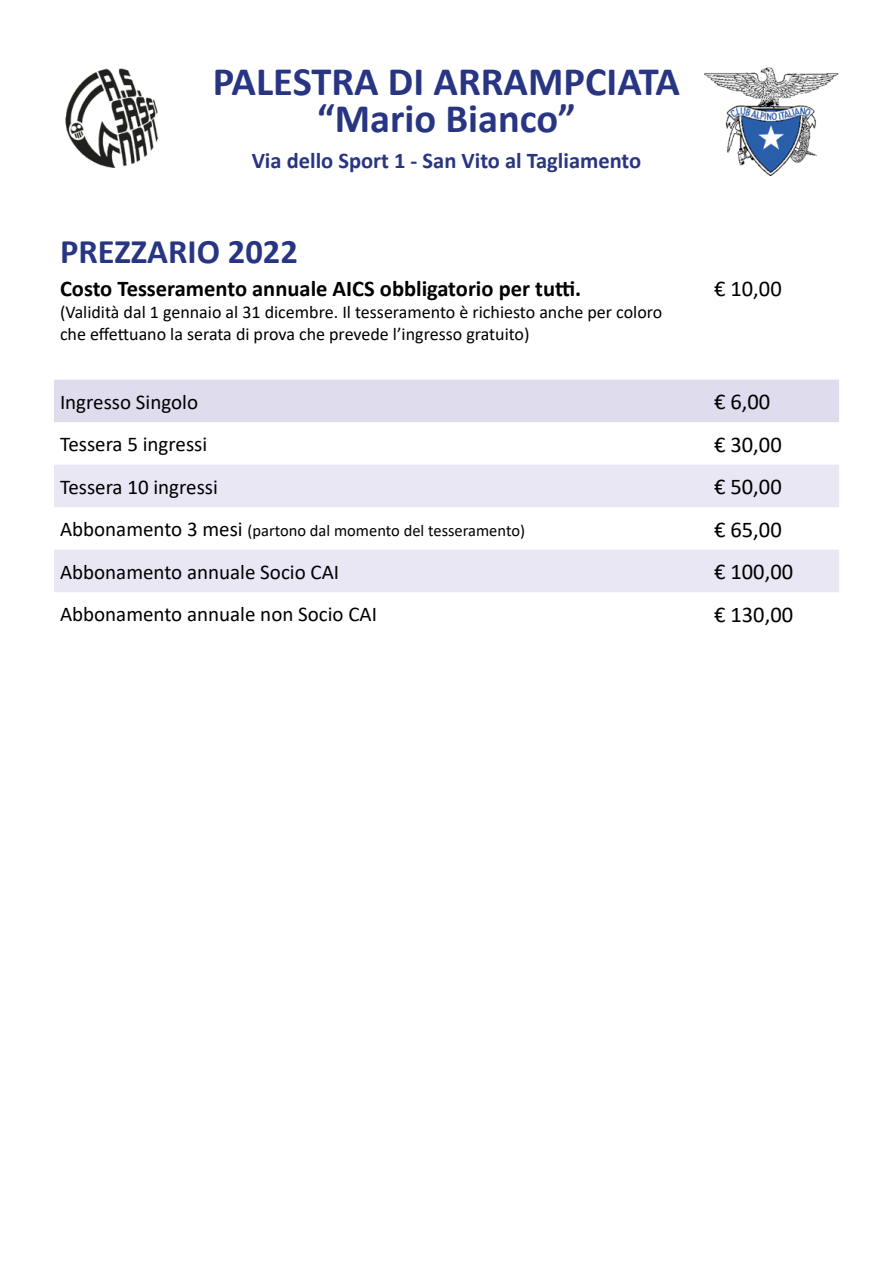
<style>
.page{position:relative;width:893px;height:1263px;background:#fff}
.page>*{position:absolute;margin:0;border:0;box-sizing:border-box;transform-origin:0 0}
.t1{font:700 40.5px/36px "Calibri";color:#283583;text-align:center}
.t2{font:700 34.5px "Calibri";color:#283583}
.t3{font:700 22.5px "Calibri";color:#000}
.t4{font:22.5px "Calibri";color:#000}
.t5{font:700 22.5px "Calibri";color:#283583}
.t6{font:21px "Calibri";color:#000}
.t7{font:18px/21.6px "Calibri";color:#000}
.t8{font:16.5px "Calibri";color:#000}
.s1{font-size:21px}
</style>
<div class="page">
<img style="left:65px;top:68px;width:94px;height:101px">
<img style="left:704px;top:67px;width:135px;height:109px">
<div style="left:54px;top:380px;width:785px;height:42px;background:#dedced"></div>
<svg style="left:54px;top:465px;width:785px;height:127px;fill:#e9e7f4"></svg>
<h1 class="t1" style="left:213px;top:64px;width:469px">PALESTRA DI ARRAMPCIATA “Mario Bianco”</h1>
<p class="t5" style="left:252px;top:144px;width:391px">Via dello Sport 1 - San Vito al Tagliamento</p>
<h2 class="t2" style="left:60px;top:228px;width:239px">PREZZARIO 2022</h2>
<p class="t3" style="left:60px;top:273px;width:523px">Costo Tesseramento annuale AICS obbligatorio per tutti.</p>
<p class="t7" style="left:60px;top:301px;width:604px">(Validità dal 1 gennaio al 31 dicembre. Il tesseramento è richiesto anche per coloro che effettuano la serata di prova che prevede l’ingresso gratuito)</p>
<p class="t4" style="left:714px;top:273px;width:69px">€ 10,00</p>
<p class="t6" style="left:60px;top:387px;width:140px">Ingresso Singolo</p>
<p class="t4" style="left:714px;top:386px;width:58px">€ 6,00</p>
<p class="t6" style="left:60px;top:430px;width:149px">Tessera 5 ingressi</p>
<p class="t4" style="left:714px;top:429px;width:69px">€ 30,00</p>
<p class="t6" style="left:60px;top:472px;width:159px">Tessera 10 ingressi</p>
<p class="t4" style="left:714px;top:471px;width:69px">€ 50,00</p>
<p class="t8" style="left:60px;top:519px;width:467px"><span class="s1">Abbonamento 3 mesi</span> (partono dal momento del tesseramento)</p>
<p class="t4" style="left:714px;top:514px;width:69px">€ 65,00</p>
<p class="t6" style="left:60px;top:557px;width:281px">Abbonamento annuale Socio CAI</p>
<p class="t4" style="left:714px;top:556px;width:81px">€ 100,00</p>
<p class="t6" style="left:60px;top:600px;width:319px">Abbonamento annuale non Socio CAI</p>
<p class="t4" style="left:714px;top:599px;width:81px">€ 130,00</p>
</div>
